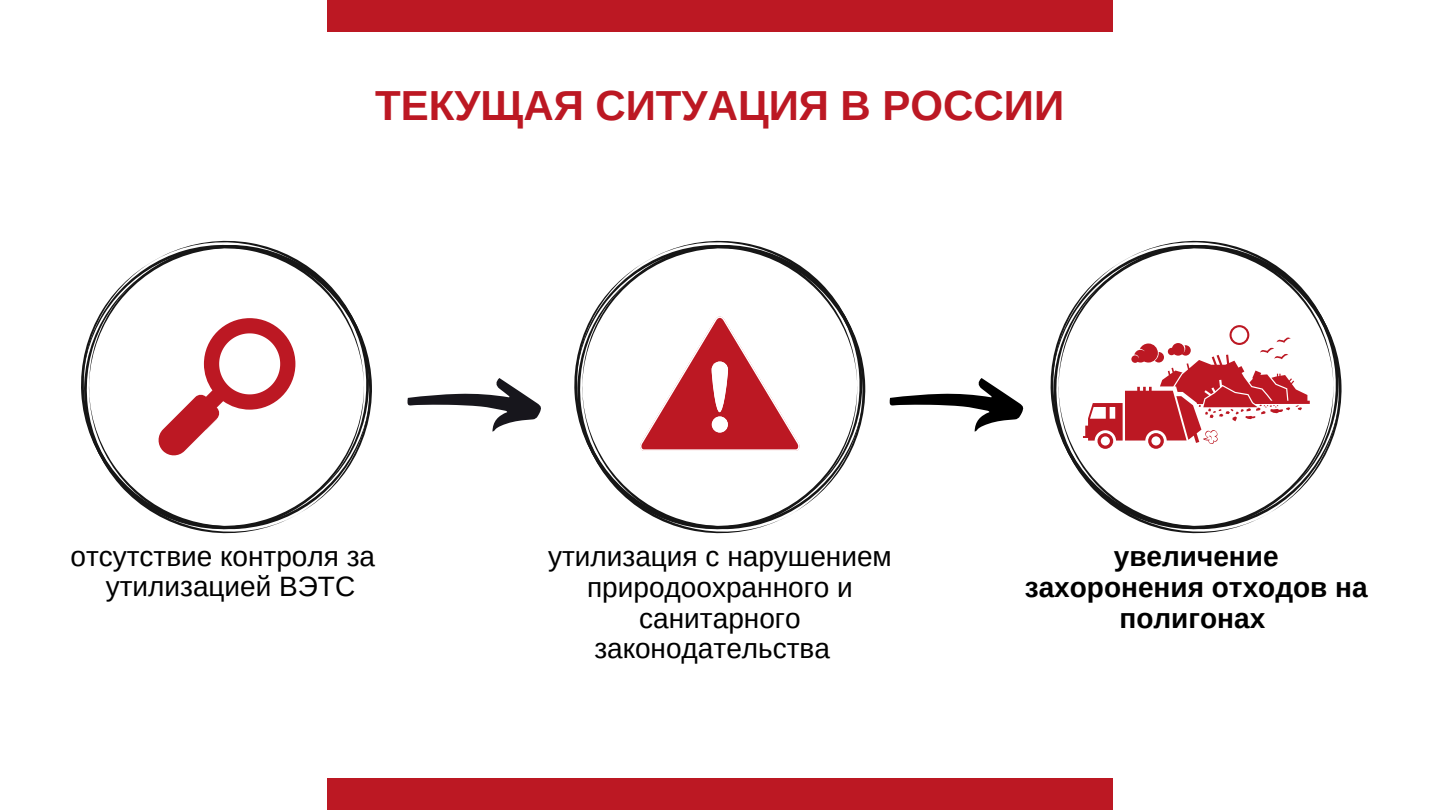
<style>
.page{position:relative;width:1440px;height:810px;background:#fff}
.page>*{position:absolute;margin:0;border:0;box-sizing:border-box;transform-origin:0 0}
.t1{font:700 42px "Arimo";color:#bc1823}
.t2{font:28px/30.8px "Arimo";color:#000;text-align:center}
.t3{font:700 28px/30.8px "Arimo";color:#000;text-align:center}
</style>
<div class="page">
<svg style="left:83px;top:244px;width:289px;height:290px"></svg>
<svg style="left:159px;top:318px;width:136px;height:137px"></svg>
<svg style="left:576px;top:244px;width:289px;height:290px"></svg>
<svg style="left:1052px;top:244px;width:290px;height:290px"></svg>
<svg style="left:890px;top:378px;width:133px;height:54px"></svg>
<svg style="left:1083px;top:325px;width:227px;height:124px"></svg>
<svg style="left:407px;top:378px;width:134px;height:54px"></svg>
<svg style="left:638px;top:315px;width:163px;height:137px"></svg>
<div style="left:327px;top:0;width:786px;height:32px;background:#bc1823"></div>
<div style="left:327px;top:778px;width:786px;height:32px;background:#bc1823"></div>
<h1 class="t1" style="left:375px;top:82px;width:690px">ТЕКУЩАЯ СИТУАЦИЯ В РОССИИ</h1>
<p class="t2" style="left:70px;top:541px;width:306px;line-height:30.1px">отсутствие контроля за утилизацией ВЭТС</p>
<p class="t2" style="left:548px;top:541px;width:345px">утилизация с нарушением природоохранного и санитарного законодательства</p>
<p class="t3" style="left:1025px;top:541px;width:344px">увеличение захоронения отходов на полигонах</p>
</div>
